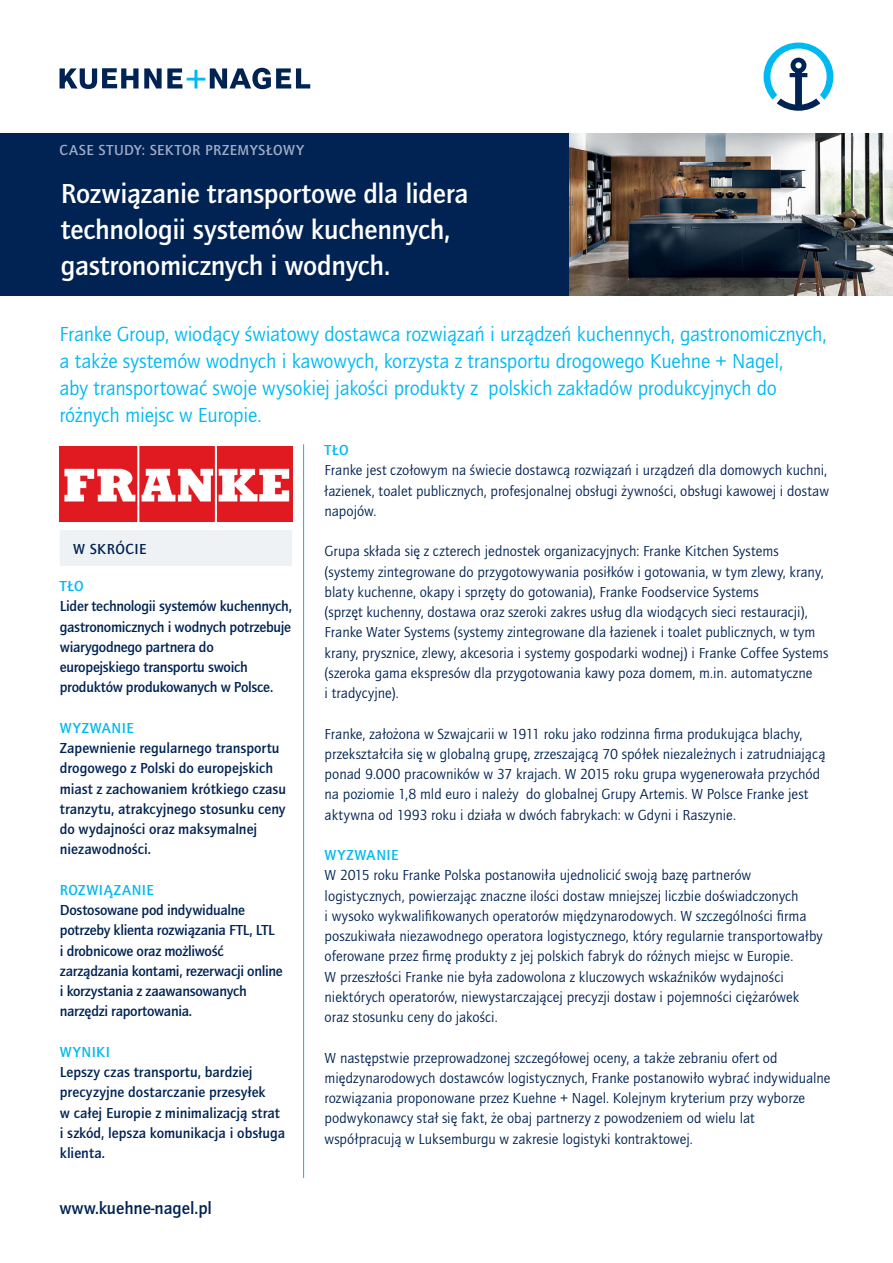
<style>
.page{position:relative;width:893px;height:1263px;background:#fff}
.page>*{position:absolute;margin:0;border:0;box-sizing:border-box;transform-origin:0 0}
.t1{font:500 28.5px/36px "Quay Sans ITC Std";letter-spacing:-.01em;color:#fff}
.t2{font:21px/27px "Quay Sans ITC Std";letter-spacing:-.005em;color:#00b9f1}
.t3{font:500 18px "Quay Sans ITC Std";color:#002353}
.t4{font:15px/20.2px "Quay Sans ITC Std";color:#002353}
.t5{font:500 15px/20.2px "Quay Sans ITC Std";letter-spacing:-.005em;color:#002353}
.t6{font:500 15px "Quay Sans ITC Std";letter-spacing:.045em;color:#00b9f1}
.t7{font:500 15px "Quay Sans ITC Std";letter-spacing:.035em;color:#a1abc6}
.t8{font:500 15px "Quay Sans ITC Std";letter-spacing:.035em;color:#002353}
</style>
<div class="page">
<svg style="left:764px;top:43px;width:69px;height:68px"></svg>
<svg style="left:60px;top:68px;width:250px;height:21px"></svg>
<img style="left:568px;top:134px;width:325px;height:162px">
<div style="left:0;top:134px;width:568px;height:162px;background:#002353"></div>
<hr style="left:303px;top:444px;width:1px;height:734px;background:#00b9f1">
<div style="left:60px;top:530px;width:232px;height:36px;background:#eff2f4"></div>
<img style="left:60px;top:447px;width:232px;height:74px">
<p class="t7" style="left:60px;top:142px;width:246px">CASE STUDY: SEKTOR PRZEMYSŁOWY</p>
<h1 class="t1" style="left:61px;top:175px;width:409px">Rozwiązanie transportowe dla lidera technologii systemów kuchennych, gastronomicznych i wodnych.</h1>
<p class="t2" style="left:60px;top:320px;width:768px">Franke Group, wiodący światowy dostawca rozwiązań i urządzeń kuchennych, gastronomicznych, a także systemów wodnych i kawowych, korzysta z transportu drogowego Kuehne + Nagel,<br>aby transportować swoje wysokiej jakości produkty z polskich zakładów produkcyjnych do różnych miejsc w Europie.</p>
<p class="t8" style="left:73px;top:540px;width:75px">W SKRÓCIE</p>
<p class="t6" style="left:60px;top:577px;width:25px">TŁO</p>
<p class="t5" style="left:60px;top:596px;width:234px">Lider technologii systemów kuchennych, gastronomicznych i wodnych potrzebuje wiarygodnego partnera do europejskiego transportu swoich produktów produkowanych w Polsce.</p>
<p class="t6" style="left:60px;top:719px;width:75px">WYZWANIE</p>
<p class="t5" style="left:60px;top:738px;width:228px">Zapewnienie regularnego transportu drogowego z Polski do europejskich miast z zachowaniem krótkiego czasu tranzytu, atrakcyjnego stosunku ceny do wydajności oraz maksymalnej niezawodności.</p>
<p class="t6" style="left:60px;top:881px;width:96px">ROZWIĄZANIE</p>
<p class="t5" style="left:60px;top:900px;width:224px">Dostosowane pod indywidualne potrzeby klienta rozwiązania FTL, LTL<br>i drobnicowe oraz możliwość zarządzania kontami, rezerwacji online i korzystania z zaawansowanych narzędzi raportowania.</p>
<p class="t6" style="left:60px;top:1043px;width:52px">WYNIKI</p>
<p class="t5" style="left:60px;top:1062px;width:227px">Lepszy czas transportu, bardziej precyzyjne dostarczanie przesyłek<br>w całej Europie z minimalizacją strat i szkód, lepsza komunikacja i obsługa klienta.</p>
<p class="t3" style="left:60px;top:1197px;width:154px">www.kuehne-nagel.pl</p>
<p class="t6" style="left:325px;top:441px;width:25px">TŁO</p>
<p class="t4" style="left:325px;top:460px;width:506px;text-align:justify">Franke jest czołowym na świecie dostawcą rozwiązań i urządzeń dla domowych kuchni, łazienek, toalet publicznych, profesjonalnej obsługi żywności, obsługi kawowej i dostaw napojów.</p>
<p class="t4" style="left:325px;top:541px;width:505px">Grupa składa się z czterech jednostek organizacyjnych: Franke Kitchen Systems (systemy zintegrowane do przygotowywania posiłków i gotowania, w tym zlewy, krany, blaty kuchenne, okapy i sprzęty do gotowania), Franke Foodservice Systems<br>(sprzęt kuchenny, dostawa oraz szeroki zakres usług dla wiodących sieci restauracji), Franke Water Systems (systemy zintegrowane dla łazienek i toalet publicznych, w tym krany, prysznice, zlewy, akcesoria i systemy gospodarki wodnej) i Franke Coffee Systems (szeroka gama ekspresów dla przygotowania kawy poza domem, m.in. automatyczne<br>i tradycyjne).</p>
<p class="t4" style="left:325px;top:724px;width:502px">Franke, założona w Szwajcarii w 1911 roku jako rodzinna firma produkująca blachy, przekształciła się w globalną grupę, zrzeszającą 70 spółek niezależnych i zatrudniającą ponad 9.000 pracowników w 37 krajach. W 2015 roku grupa wygenerowała przychód na poziomie 1,8 mld euro i należy do globalnej Grupy Artemis. W Polsce Franke jest aktywna od 1993 roku i działa w dwóch fabrykach: w Gdyni i Raszynie.</p>
<p class="t6" style="left:325px;top:846px;width:75px">WYZWANIE</p>
<p class="t4" style="left:325px;top:865px;width:499px">W 2015 roku Franke Polska postanowiła ujednolicić swoją bazę partnerów logistycznych, powierzając znaczne ilości dostaw mniejszej liczbie doświadczonych<br>i wysoko wykwalifikowanych operatorów międzynarodowych. W szczególności firma poszukiwała niezawodnego operatora logistycznego, który regularnie transportowałby oferowane przez firmę produkty z jej polskich fabryk do różnych miejsc w Europie.<br>W przeszłości Franke nie była zadowolona z kluczowych wskaźników wydajności niektórych operatorów, niewystarczającej precyzji dostaw i pojemności ciężarówek oraz stosunku ceny do jakości.</p>
<p class="t4" style="left:325px;top:1048px;width:507px">W następstwie przeprowadzonej szczegółowej oceny, a także zebraniu ofert od międzynarodowych dostawców logistycznych, Franke postanowiło wybrać indywidualne rozwiązania proponowane przez Kuehne + Nagel. Kolejnym kryterium przy wyborze podwykonawcy stał się fakt, że obaj partnerzy z powodzeniem od wielu lat współpracują w Luksemburgu w zakresie logistyki kontraktowej.</p>
</div>
